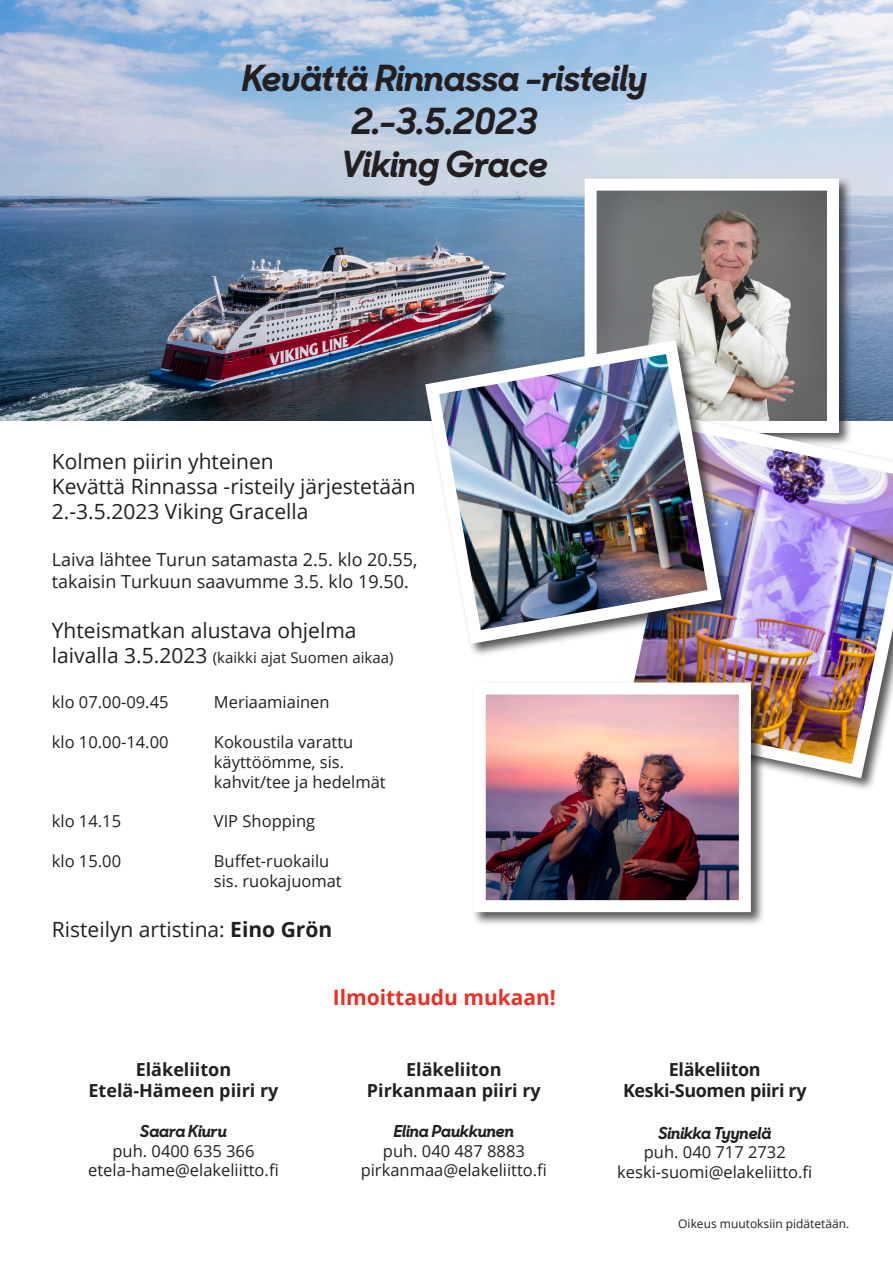
<style>
.page{position:relative;width:893px;height:1263px;background:#fff}
.page>*{position:absolute;margin:0;border:0;box-sizing:border-box;transform-origin:0 0}
.t1{font:italic 700 36px "Sharp Sans Disp No 1 Cyr";color:#231f20}
.t2{font:21px "Open Sans";color:#231f20}
.t3{font:700 21px "Open Sans";color:#ee2e22}
.t4{font:18px "Open Sans";color:#231f20}
.t5{font:700 18px "Open Sans";color:#231f20}
.t6{font:700 18px "Open Sans";letter-spacing:-.02em;color:#231f20}
.t7{font:16.5px "Open Sans";color:#231f20}
.t8{font:italic 700 16.5px "Sharp Sans Disp No 1 Cyr";color:#231f20}
.t9{font:15px "Open Sans";color:#231f20}
.t10{font:12px "Open Sans";color:#231f20}
.s1{font-size:21px}
.s2{font-weight:700}
</style>
<div class="page">
<img style="left:0;top:0;width:893px;height:421px">
<div style="left:582px;top:176px;width:271px;height:271px;background:#231f20;opacity:.75"></div>
<img style="left:598px;top:192px;width:228px;height:217px">
<div style="left:585px;top:179px;width:254px;height:254px;border:12px solid #fff"></div>
<img style="left:634px;top:409px;width:259px;height:376px">
<div style="left:423px;top:338px;width:312px;height:319px;background:#231f20;opacity:.75"></div>
<img style="left:418px;top:333px;width:310px;height:318px">
<div style="left:471px;top:680px;width:294px;height:246px;background:#231f20;opacity:.75"></div>
<img style="left:487px;top:695px;width:251px;height:204px">
<div style="left:474px;top:682px;width:277px;height:230px;border:12px solid #fff"></div>
<p class="t1" style="left:242px;top:47px;width:406px">Kevättä Rinnassa -risteily</p>
<p class="t1" style="left:351px;top:91px;width:188px">2.-3.5.2023</p>
<p class="t1" style="left:341px;top:134px;width:208px">Viking Grace</p>
<p class="t2" style="left:52px;top:447px;width:223px">Kolmen piirin yhteinen</p>
<p class="t2" style="left:52px;top:472px;width:365px">Kevättä Rinnassa -risteily järjestetään</p>
<p class="t2" style="left:52px;top:497px;width:258px">2.-3.5.2023 Viking Gracella</p>
<p class="t4" style="left:52px;top:547px;width:367px">Laiva lähtee Turun satamasta 2.5. klo 20.55,</p>
<p class="t4" style="left:52px;top:569px;width:358px">takaisin Turkuun saavumme 3.5. klo 19.50.</p>
<p class="t2" style="left:52px;top:616px;width:306px">Yhteismatkan alustava ohjelma</p>
<p class="t9" style="left:52px;top:648px;width:343px"><span class="s1">laivalla 3.5.2023</span> (kaikki ajat Suomen aikaa)</p>
<p class="t7" style="left:52px;top:691px;width:118px">klo 07.00-09.45</p>
<p class="t7" style="left:214px;top:691px;width:117px">Meriaamiainen</p>
<p class="t7" style="left:52px;top:731px;width:118px">klo 10.00-14.00</p>
<p class="t7" style="left:214px;top:731px;width:141px">Kokoustila varattu</p>
<p class="t7" style="left:214px;top:750px;width:132px">käyttöömme, sis.</p>
<p class="t7" style="left:214px;top:770px;width:173px">kahvit/tee ja hedelmät</p>
<p class="t7" style="left:52px;top:810px;width:71px">klo 14.15</p>
<p class="t7" style="left:214px;top:810px;width:103px">VIP Shopping</p>
<p class="t7" style="left:52px;top:849px;width:71px">klo 15.00</p>
<p class="t7" style="left:214px;top:849px;width:117px">Buffet-ruokailu</p>
<p class="t7" style="left:214px;top:869px;width:129px">sis. ruokajuomat</p>
<p class="t2" style="left:52px;top:915px;width:282px">Risteilyn artistina: <span class="s2">Eino Grön</span></p>
<p class="t5" style="left:136px;top:1056px;width:97px">Eläkeliiton</p>
<p class="t5" style="left:89px;top:1078px;width:191px">Etelä-Hämeen piiri ry</p>
<p class="t8" style="left:140px;top:1117px;width:88px">Saara Kiuru</p>
<p class="t7" style="left:112px;top:1139px;width:144px">puh. 0400 635 366</p>
<p class="t7" style="left:88px;top:1159px;width:192px">etela-hame@elakeliitto.fi</p>
<p class="t3" style="left:333px;top:982px;width:225px">Ilmoittaudu mukaan!</p>
<p class="t5" style="left:406px;top:1056px;width:97px">Eläkeliiton</p>
<p class="t5" style="left:367px;top:1078px;width:175px">Pirkanmaan piiri ry</p>
<p class="t8" style="left:394px;top:1117px;width:122px">Elina Paukkunen</p>
<p class="t7" style="left:383px;top:1139px;width:144px">puh. 040 487 8883</p>
<p class="t7" style="left:361px;top:1159px;width:188px">pirkanmaa@elakeliitto.fi</p>
<p class="t6" style="left:669px;top:1056px;width:93px">Eläkeliiton</p>
<p class="t6" style="left:623px;top:1078px;width:185px">Keski-Suomen piiri ry</p>
<p class="t8" style="left:658px;top:1119px;width:114px">Sinikka Tyynelä</p>
<p class="t7" style="left:644px;top:1141px;width:144px">puh. 040 717 2732</p>
<p class="t7" style="left:617px;top:1161px;width:197px">keski-suomi@elakeliitto.fi</p>
<p class="t10" style="left:678px;top:1215px;width:173px">Oikeus muutoksiin pidätetään.</p>
</div>
